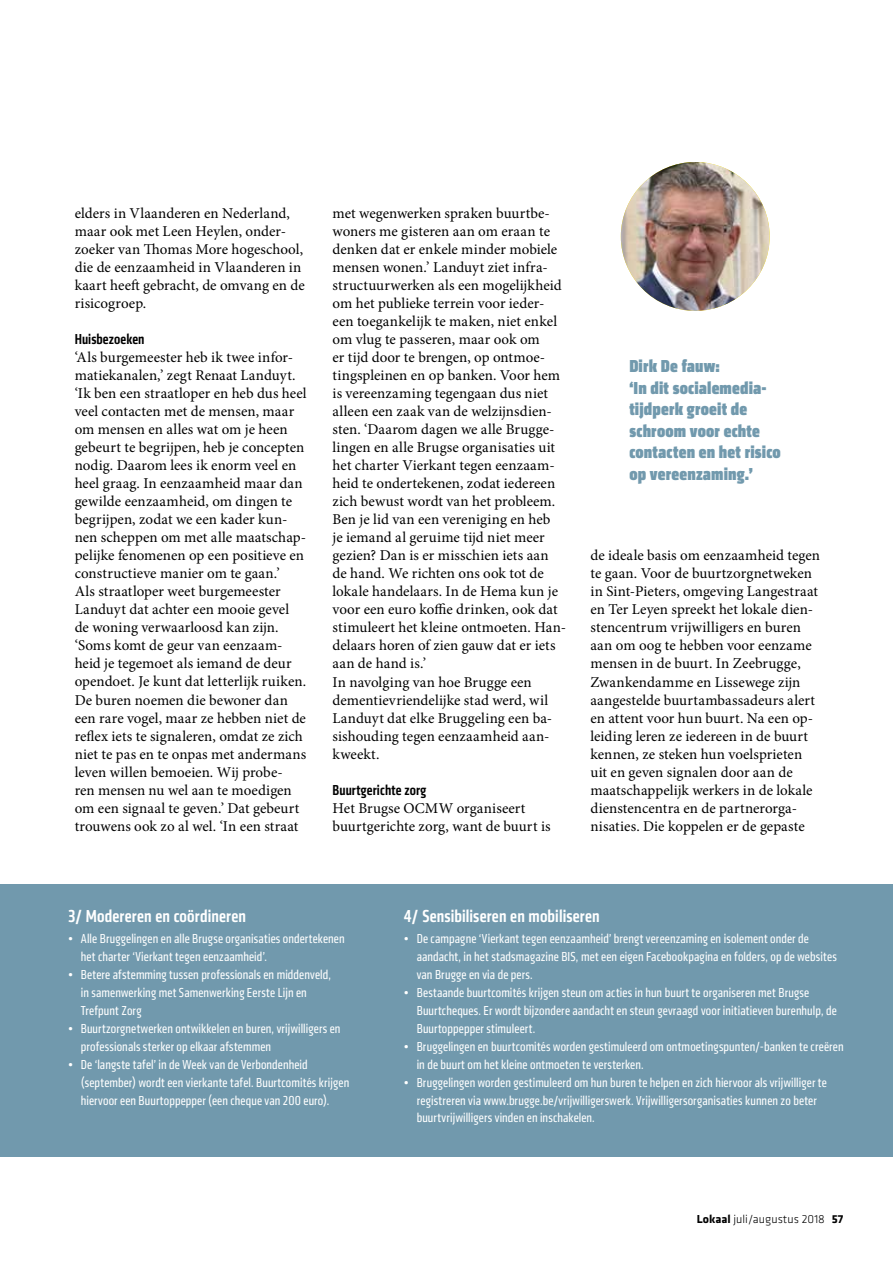
<style>
.page{position:relative;width:893px;height:1263px;background:#fff}
.page>*{position:absolute;margin:0;border:0;box-sizing:border-box;transform-origin:0 0}
.t1{font:900 condensed 18px/21.6px "Klavika Display";letter-spacing:.01em;color:#7199ad}
.t2{font:500 18px "Klavika Condensed";letter-spacing:.01em;color:#fff}
.t3{font:15px/18px "Minion Pro";color:#000}
.t4{font:500 15px "Klavika Condensed";letter-spacing:.01em;color:#000}
.t5{font:13.5px/18px "Klavika Condensed";letter-spacing:.01em;color:#fff}
.t6{font:300 12px "Klavika";letter-spacing:.005em;color:#000}
.s1{font-weight:700}
</style>
<div class="page">
<img style="left:621px;top:162px;width:149px;height:149px;border-radius:74px">
<div style="left:0;top:884px;width:893px;height:273px;background:#7199ad"></div>
<p class="t3" style="left:75px;top:205px;width:232px">elders in Vlaanderen en Nederland, maar ook met Leen Heylen, onder&shy;zoeker van Thomas More hogeschool, die de eenzaamheid in Vlaanderen in kaart heeft gebracht, de omvang en de risicogroep.</p>
<p class="t4" style="left:75px;top:330px;width:71px">Huisbezoeken</p>
<p class="t3" style="left:75px;top:349px;width:233px">‘Als burgemeester heb ik twee infor&shy;matiekanalen,’ zegt Renaat Landuyt. ‘Ik ben een straatloper en heb dus heel veel contacten met de mensen, maar om mensen en alles wat om je heen gebeurt te begrijpen, heb je concepten nodig. Daarom lees ik enorm veel en heel graag. In eenzaamheid maar dan gewilde eenzaamheid, om dingen te begrijpen, zodat we een kader kun&shy;nen scheppen om met alle maatschap&shy;pelijke fenomenen op een positieve en constructieve manier om te gaan.’<br>Als straatloper weet burgemeester Landuyt dat achter een mooie gevel de woning verwaarloosd kan zijn. ‘Soms komt de geur van eenzaam&shy;heid je tegemoet als iemand de deur opendoet. Je kunt dat letterlijk ruiken.<br>De buren noemen die bewoner dan een rare vogel, maar ze hebben niet de reflex iets te signaleren, omdat ze zich niet te pas en te onpas met andermans leven willen bemoeien. Wij probe&shy;ren mensen nu wel aan te moedigen om een signaal te geven.’ Dat gebeurt trouwens ook zo al wel. ‘In een straat</p>
<p class="t3" style="left:333px;top:205px;width:235px">met wegenwerken spraken buurtbe&shy;woners me gisteren aan om eraan te denken dat er enkele minder mobiele mensen wonen.’ Landuyt ziet infra&shy;structuurwerken als een mogelijkheid om het publieke terrein voor ieder&shy;een toegankelijk te maken, niet enkel om vlug te passeren, maar ook om<br>er tijd door te brengen, op ontmoe&shy;tingspleinen en op banken. Voor hem is vereenzaming tegengaan dus niet alleen een zaak van de welzijnsdien&shy;sten. ‘Daarom dagen we alle Brugge&shy;lingen en alle Brugse organisaties uit het charter Vierkant tegen eenzaam&shy;heid te ondertekenen, zodat iedereen zich bewust wordt van het probleem.<br>Ben je lid van een vereniging en heb<br>je iemand al geruime tijd niet meer gezien? Dan is er misschien iets aan de hand. We richten ons ook tot de lokale handelaars. In de Hema kun je voor een euro koffie drinken, ook dat stimuleert het kleine ontmoeten. Han&shy;delaars horen of zien gauw dat er iets aan de hand is.’<br>In navolging van hoe Brugge een dementievriendelijke stad werd, wil Landuyt dat elke Bruggeling een ba&shy;sishouding tegen eenzaamheid aan&shy;kweekt.</p>
<p class="t4" style="left:333px;top:780px;width:95px">Buurtgerichte zorg</p>
<p class="t3" style="left:333px;top:799px;width:220px">Het Brugse OCMW organiseert buurtgerichte zorg, want de buurt is</p>
<p class="t1" style="left:629px;top:356px;width:153px">Dirk De fauw:<br>‘In dit socialemedia&shy;tijdperk groeit de schroom voor echte contacten en het risico op vereenzaming.’</p>
<p class="t3" style="left:590px;top:547px;width:231px">de ideale basis om eenzaamheid tegen te gaan. Voor de buurtzorgnetweken in Sint-Pieters, omgeving Langestraat en Ter Leyen spreekt het lokale dien&shy;stencentrum vrijwilligers en buren aan om oog te hebben voor eenzame mensen in de buurt. In Zeebrugge, Zwankendamme en Lissewege zijn aangestelde buurtambassadeurs alert en attent voor hun buurt. Na een op&shy;leiding leren ze iedereen in de buurt kennen, ze steken hun voelsprieten uit en geven signalen door aan de maatschappelijk werkers in de lokale dienstencentra en de partnerorga&shy;nisaties. Die koppelen er de gepaste</p>
<p class="t2" style="left:68px;top:905px;width:179px">3/ Modereren en coördineren</p>
<p class="t5" style="left:81px;top:930px;width:265px;text-indent:-13px">• Alle Bruggelingen en alle Brugse organisaties ondertekenen het charter ‘Vierkant tegen eenzaamheid’.</p>
<p class="t5" style="left:81px;top:966px;width:252px;text-indent:-13px">• Betere afstemming tussen professionals en middenveld, in samenwerking met Samenwerking Eerste Lijn en<br>Trefpunt Zorg</p>
<p class="t5" style="left:81px;top:1020px;width:261px;text-indent:-13px">• Buurtzorgnetwerken ontwikkelen en buren, vrijwilligers en professionals sterker op elkaar afstemmen</p>
<p class="t5" style="left:81px;top:1056px;width:270px;text-indent:-13px">• De ‘langste tafel’ in de Week van de Verbondenheid (september) wordt een vierkante tafel. Buurtcomités krijgen hiervoor een Buurtoppepper (een cheque van 200 euro).</p>
<p class="t2" style="left:404px;top:905px;width:197px">4/ Sensibiliseren en mobiliseren</p>
<p class="t5" style="left:417px;top:930px;width:421px;text-indent:-13px">• De campagne ‘Vierkant tegen eenzaamheid’ brengt vereenzaming en isolement onder de aandacht, in het stadsmagazine BIS, met een eigen Facebookpagina en folders, op de websites van Brugge en via de pers.</p>
<p class="t5" style="left:417px;top:984px;width:422px;text-indent:-13px">• Bestaande buurtcomités krijgen steun om acties in hun buurt te organiseren met Brugse<br>Buurtcheques. Er wordt bijzondere aandacht en steun gevraagd voor initiatieven burenhulp, de<br>Buurtoppepper stimuleert.</p>
<p class="t5" style="left:417px;top:1038px;width:428px;text-indent:-13px">• Bruggelingen en buurtcomités worden gestimuleerd om ontmoetingspunten/-banken te creëren in de buurt om het kleine ontmoeten te versterken.</p>
<p class="t5" style="left:404px;top:1074px;width:424px;text-align:center">• Bruggelingen worden gestimuleerd om hun buren te helpen en zich hiervoor als vrijwilliger te registreren via www.brugge.be/vrijwilligerswerk. Vrijwilligersorganisaties kunnen zo beter</p>
<p class="t5" style="left:417px;top:1108px;width:180px">buurtvrijwilligers vinden en inschakelen.</p>
<p class="t6" style="left:697px;top:1212px;width:148px"><span class="s1">Lokaal</span> juli/augustus 2018 <span class="s1">57</span></p>
</div>
